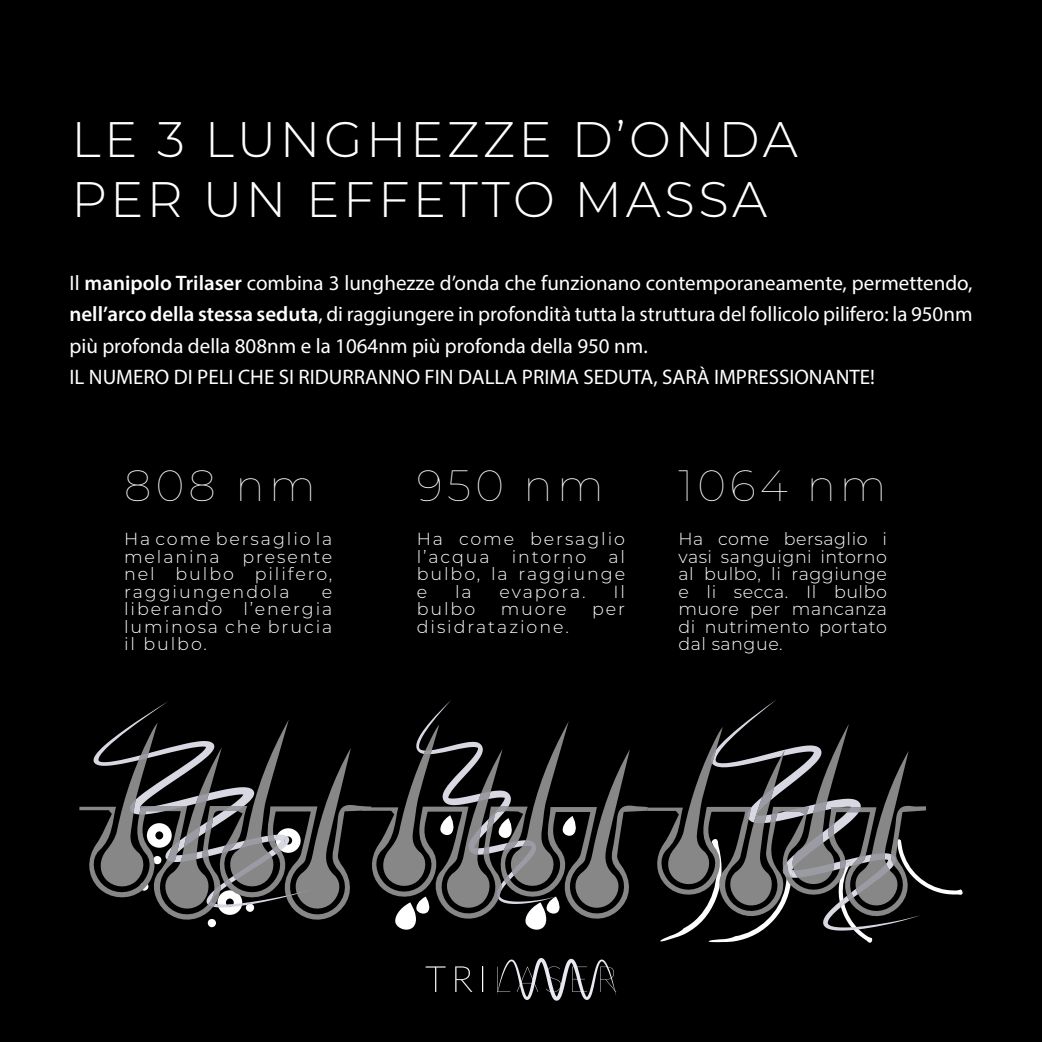
<style>
.page{position:relative;width:1042px;height:1042px;background:#000}
.page>*{position:absolute;margin:0;border:0;box-sizing:border-box;transform-origin:0 0}
.t1{font:300 49.88px/59.9px "Montserrat";letter-spacing:.07em;color:#fff}
.t2{font:100 43.75px "Montserrat";letter-spacing:.1em;color:#fff}
.t3{font:21px/31.5px "Myriad Pro";color:#fff}
.t4{font:300 17.5px/17.5px "Montserrat";letter-spacing:.11em;color:#fff;text-align:justify}
.s1{font-weight:600}
</style>
<div class="page">
<svg style="left:79px;top:700px;width:884px;height:243px"></svg>
<svg style="left:426px;top:966px;width:19px;height:26px"></svg>
<svg style="left:455px;top:966px;width:17px;height:26px"></svg>
<svg style="left:482px;top:966px;width:1px;height:26px"></svg>
<svg style="left:497px;top:958px;width:119px;height:42px"></svg>
<h1 class="t1" style="left:71px;top:108px;width:728px">LE 3 LUNGHEZZE D’ONDA<br>PER UN EFFETTO MASSA</h1>
<p class="t3" style="left:69px;top:266px;width:904px">Il <span class="s1">manipolo Trilaser</span> combina 3 lunghezze d’onda che funzionano contemporaneamente, permettendo, <span class="s1">nell’arco della stessa seduta</span>, di raggiungere in profondità tutta la struttura del follicolo pilifero: la 950nm più profonda della 808nm e la 1064nm più profonda della 950 nm.<br>IL NUMERO DI PELI CHE SI RIDURRANNO FIN DALLA PRIMA SEDUTA, SARÀ IMPRESSIONANTE!</p>
<h2 class="t2" style="left:124px;top:456px;width:193px">808 nm</h2>
<h2 class="t2" style="left:417px;top:456px;width:189px">950 nm</h2>
<h2 class="t2" style="left:678px;top:456px;width:210px">1064 nm</h2>
<p class="t4" style="left:124px;top:529px;width:210px">Ha come bersaglio la melanina</p>
<p class="t4" style="left:417px;top:529px;width:210px">Ha come bersaglio l’acqua</p>
<p class="t4" style="left:678px;top:529px;width:210px">Ha come bersaglio i vasi sanguigni intorno al bulbo, li raggiunge e li secca. Il bulbo muore per mancanza di nutrimento portato dal sangue.</p>
<p class="t4" style="left:417px;top:547px;width:210px;text-indent:192px">al bulbo, la raggiunge e</p>
<p class="t4" style="left:512px;top:547px;width:76px">intorno</p>
<p class="t4" style="left:124px;top:547px;width:210px;text-indent:118px">presente nel bulbo pilifero, raggiungendola</p>
<p class="t4" style="left:455px;top:582px;width:18px">la</p>
<p class="t4" style="left:499px;top:582px;width:88px">evapora.</p>
<p class="t4" style="left:613px;top:582px;width:13px">Il</p>
<p class="t4" style="left:417px;top:599px;width:60px">bulbo</p>
<p class="t4" style="left:501px;top:599px;width:67px">muore</p>
<p class="t4" style="left:592px;top:599px;width:35px">per</p>
<p class="t4" style="left:417px;top:617px;width:154px">disidratazione.</p>
<p class="t4" style="left:124px;top:582px;width:210px;text-indent:198px">e liberando l’energia luminosa che brucia il bulbo.</p>
</div>
